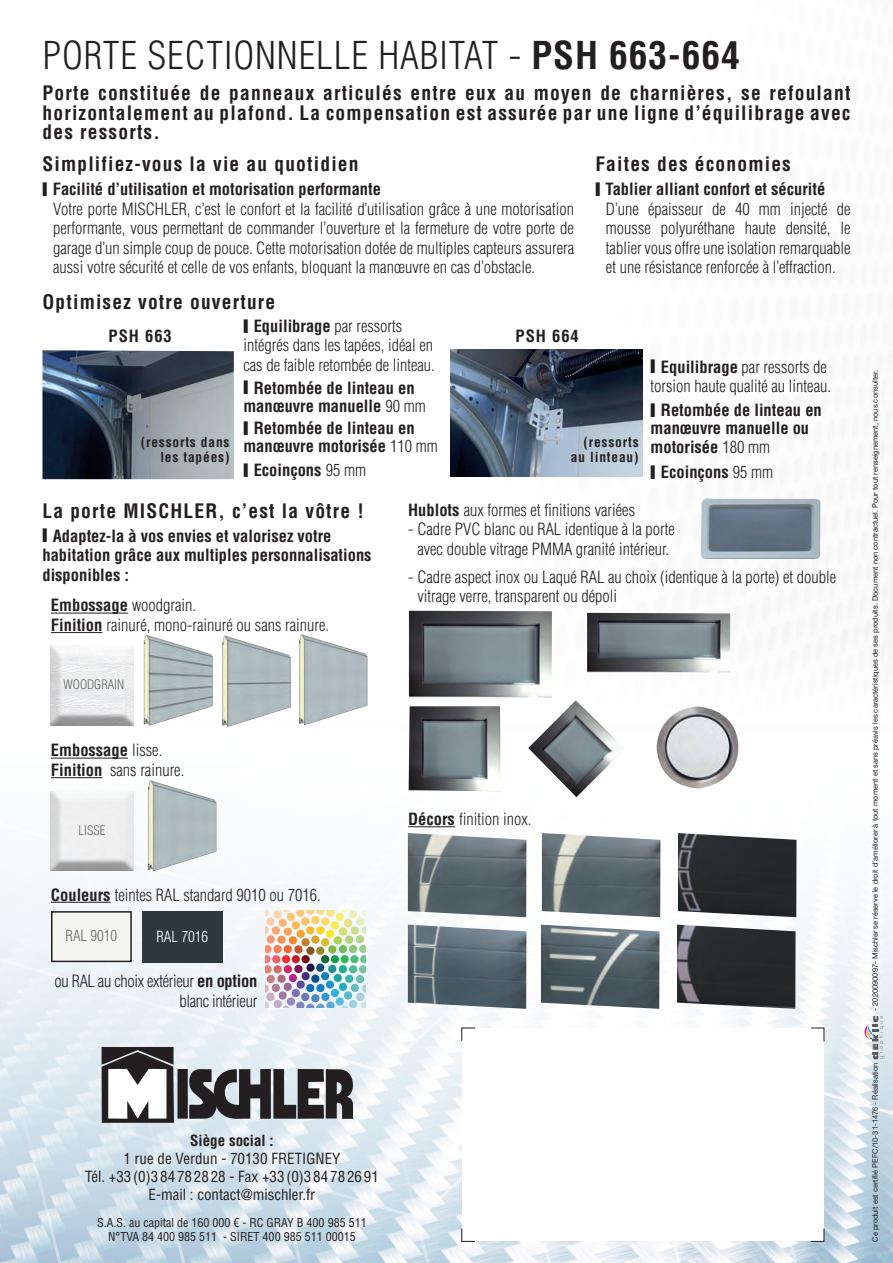
<style>
.page{position:relative;width:893px;height:1263px;background:#fff}
.page>*{position:absolute;margin:0;border:0;box-sizing:border-box;transform-origin:0 0}
.t1{font:300 condensed 37.5px "Helvetica LT Std";letter-spacing:.025em;color:#231f20}
.t2{font:700 condensed 19.5px/19.5px "Helvetica LT Std";letter-spacing:.06em;color:#231f20;text-align:justify}
.t3{font:300 condensed 16.5px/19.5px "Helvetica LT Std";color:#231f20}
.t4{font:700 condensed 16.5px/18px "Helvetica LT Std";color:#231f20}
.t5{font:300 condensed 16.5px/19.6px "Helvetica LT Std";letter-spacing:-.02em;color:#231f20;text-align:right}
.t6{font:condensed 15px/18px "Helvetica LT Std";color:#231f20;text-align:center}
.t7{font:700 condensed 15px "Helvetica LT Std";color:#231f20}
.t8{font:300 condensed 15px "Helvetica LT Std";color:#656a65}
.t9{font:300 condensed 15px "Helvetica LT Std";color:#fff}
.t10{font:700 condensed 13.5px/15px "Helvetica LT Std";letter-spacing:.06em;color:#231f20;text-align:right}
.t11{font:300 condensed 12.9px "Helvetica LT Std";color:#656a65}
.t12{font:condensed 12px/13.5px "Helvetica LT Std";color:#231f20;text-align:center}
.t13{font:7.5px "Helvetica Neue LT Std";color:#231f20}
.s1{font-weight:700}
.s2{font-weight:300}
</style>
<div class="page">
<svg style="left:0;top:642px;width:893px;height:621px;fill:#f6f9fa"></svg>
<img style="left:42px;top:350px;width:192px;height:129px">
<div style="left:462px;top:1028px;width:361px;height:213px;background:#fff"></div>
<svg style="left:461px;top:1027px;width:15px;height:14px"></svg>
<svg style="left:461px;top:1228px;width:15px;height:14px"></svg>
<svg style="left:810px;top:1228px;width:15px;height:14px"></svg>
<svg style="left:810px;top:1027px;width:15px;height:15px"></svg>
<svg style="left:102px;top:1047px;width:72px;height:76px"></svg>
<div style="left:177px;top:1069px;width:11px;height:49px;background:#231f20"></div>
<svg style="left:189px;top:1067px;width:164px;height:52px;background:#606063"></svg>
<hr style="left:51px;top:758px;width:77px;height:1px;background:#231f20">
<hr style="left:51px;top:777px;width:51px;height:1px;background:#231f20">
<hr style="left:51px;top:613px;width:77px;height:1px;background:#231f20">
<hr style="left:51px;top:632px;width:51px;height:1px;background:#231f20">
<hr style="left:408px;top:826px;width:47px;height:1px;background:#231f20">
<hr style="left:51px;top:902px;width:60px;height:1px;background:#231f20">
<img style="left:265px;top:911px;width:101px;height:96px">
<div style="left:311px;top:955px;width:8px;height:8px;background:#fff;border-radius:50%"></div>
<div style="left:52px;top:912px;width:79px;height:49px;background:#f5f6ef"></div>
<div style="left:51px;top:911px;width:81px;height:51px;border:2px solid #231f20"></div>
<div style="left:142px;top:911px;width:81px;height:51px;background:#2d393f"></div>
<img style="left:133px;top:634px;width:81px;height:93px">
<img style="left:408px;top:833px;width:118px;height:84px">
<img style="left:408px;top:924px;width:118px;height:85px">
<img style="left:542px;top:833px;width:118px;height:84px">
<img style="left:541px;top:924px;width:118px;height:85px">
<img style="left:677px;top:924px;width:118px;height:85px">
<img style="left:214px;top:635px;width:77px;height:92px">
<img style="left:139px;top:780px;width:85px;height:93px">
<img style="left:291px;top:634px;width:85px;height:93px">
<div style="left:51px;top:643px;width:83px;height:82px;background:#231f20;opacity:.75"></div>
<div style="left:51px;top:789px;width:83px;height:82px;background:#231f20;opacity:.75"></div>
<img style="left:678px;top:833px;width:118px;height:84px">
<img style="left:409px;top:611px;width:143px;height:90px">
<img style="left:587px;top:613px;width:143px;height:60px">
<img style="left:701px;top:498px;width:120px;height:61px">
<img style="left:409px;top:706px;width:92px;height:85px">
<img style="left:528px;top:700px;width:97px;height:97px">
<img style="left:656px;top:706px;width:82px;height:82px">
<img style="left:451px;top:349px;width:191px;height:128px">
<svg style="left:863px;top:1016px;width:21px;height:43px"></svg>
<h1 class="t1" style="left:42px;top:32px;width:699px">PORTE SECTIONNELLE HABITAT - <span class="s1">PSH 663-664</span></h1>
<p class="t2" style="left:42px;top:83px;width:809px">Porte constituée de panneaux articulés entre eux au moyen de charnières, se refoulant horizontalement au plafond. La compensation est assurée par une ligne d’équilibrage avec des ressorts.</p>
<p class="t2" style="left:42px;top:154px;width:318px">Simplifiez-vous la vie au quotidien</p>
<p class="t4" style="left:53px;top:180px;width:330px">Facilité d’utilisation et motorisation performante</p>
<p class="t3" style="left:53px;top:199px;width:522px;text-align:justify">Votre porte MISCHLER, c’est le confort et la facilité d’utilisation grâce à une motorisation performante, vous permettant de commander l’ouverture et la fermeture de votre porte de garage d’un simple coup de pouce. Cette motorisation dotée de multiples capteurs assurera aussi votre sécurité et celle de vos enfants, bloquant la manœuvre en cas d’obstacle.</p>
<p class="t2" style="left:42px;top:292px;width:234px">Optimisez votre ouverture</p>
<p class="t2" style="left:595px;top:154px;width:197px">Faites des économies</p>
<p class="t4" style="left:606px;top:180px;width:221px">Tablier alliant confort et sécurité</p>
<p class="t3" style="left:606px;top:199px;width:246px;text-align:justify">D’une épaisseur de 40 mm injecté de mousse polyuréthane haute densité, le tablier vous offre une isolation remarquable et une résistance renforcée à l’effraction.</p>
<p class="t4" style="left:109px;top:327px;width:65px">PSH 663</p>
<p class="t10" style="left:141px;top:434px;width:90px">(ressorts dans les tapées)</p>
<p class="t3" style="left:243px;top:316px;width:193px;text-indent:10px"><span class="s1">Equilibrage</span> par ressorts intégrés dans les tapées, idéal en cas de faible retombée de linteau.</p>
<p class="t4" style="left:243px;top:378px;width:184px;text-align:center">Retombée de linteau en manœuvre manuelle <span class="s2">90 mm</span></p>
<p class="t4" style="left:243px;top:419px;width:196px;text-indent:10px">Retombée de linteau en manœuvre motorisée <span class="s2">110 mm</span></p>
<p class="t4" style="left:254px;top:461px;width:114px">Ecoinçons <span class="s2">95 mm</span></p>
<p class="t4" style="left:516px;top:327px;width:65px">PSH 664</p>
<p class="t10" style="left:571px;top:434px;width:69px">(ressorts au linteau)</p>
<p class="t3" style="left:651px;top:357px;width:182px;text-align:center"><span class="s1">Equilibrage</span> par ressorts de torsion haute qualité au linteau.</p>
<p class="t4" style="left:651px;top:401px;width:173px;text-indent:10px">Retombée de linteau en manœuvre manuelle ou motorisée <span class="s2">180 mm</span></p>
<p class="t4" style="left:661px;top:463px;width:114px">Ecoinçons <span class="s2">95 mm</span></p>
<p class="t2" style="left:42px;top:501px;width:323px">La porte MISCHLER, c’est la vôtre !</p>
<p class="t4" style="left:42px;top:526px;width:331px;line-height:19.5px;text-indent:10px">Adaptez-la à vos envies et valorisez votre habitation grâce aux multiples personnalisations disponibles :</p>
<p class="t3" style="left:51px;top:596px;width:280px"><span class="s1">Embossage</span> woodgrain.<br><span class="s1">Finition</span> rainuré, mono-rainuré ou sans rainure.</p>
<p class="t11" style="left:64px;top:676px;width:62px">WOODGRAIN</p>
<p class="t3" style="left:51px;top:741px;width:135px"><span class="s1">Embossage</span> lisse.<br><span class="s1">Finition</span> sans rainure.</p>
<p class="t11" style="left:79px;top:822px;width:29px">LISSE</p>
<p class="t3" style="left:51px;top:885px;width:271px"><span class="s1">Couleurs</span> teintes RAL standard 9010 ou 7016.</p>
<p class="t8" style="left:66px;top:926px;width:53px">RAL 9010</p>
<p class="t9" style="left:156px;top:927px;width:53px">RAL 7016</p>
<p class="t5" style="left:54px;top:971px;width:204px">ou RAL au choix extérieur <span class="s1">en option </span>blanc intérieur</p>
<p class="t3" style="left:408px;top:500px;width:228px"><span class="s1">Hublots</span> aux formes et finitions variées</p>
<p class="t3" style="left:408px;top:519px;width:268px;text-align:center">- Cadre PVC blanc ou RAL identique à la porte avec double vitrage PMMA granité intérieur.</p>
<p class="t3" style="left:417px;top:567px;width:420px;text-indent:-9px">- Cadre aspect inox ou Laqué RAL au choix (identique à la porte) et double vitrage verre, transparent ou dépoli</p>
<p class="t3" style="left:408px;top:809px;width:125px"><span class="s1">Décors</span> finition inox.</p>
<p class="t7" style="left:190px;top:1131px;width:85px">Siège social :</p>
<p class="t6" style="left:85px;top:1149px;width:295px">1 rue de Verdun - 70130 FRETIGNEY<br>Tél. +33(0)3 84782828 - Fax +33 (0)3 84 78 26 91<br>E-mail : contact@mischler.fr</p>
<p class="t12" style="left:97px;top:1216px;width:271px">S.A.S. au capital de 160 000 € - RC GRAY B 400 985 511<br>N°TVA 84 400 985 511 - SIRET 400 985 511 00015</p>
<p class="t13" style="left:871px;top:1011px;width:642px;rotate:-90deg">- 2020090097- Mischler se réserve le droit d’améliorer à tout moment et sans préavis les caractéristiques de ses produits. Document non contractuel. Pour tout renseignement, nous consulter.</p>
<p class="t13" style="left:871px;top:1242px;width:180px;rotate:-90deg">Ce produit est certifié PEFC/10-31-1476 - Réalisation</p>
</div>
